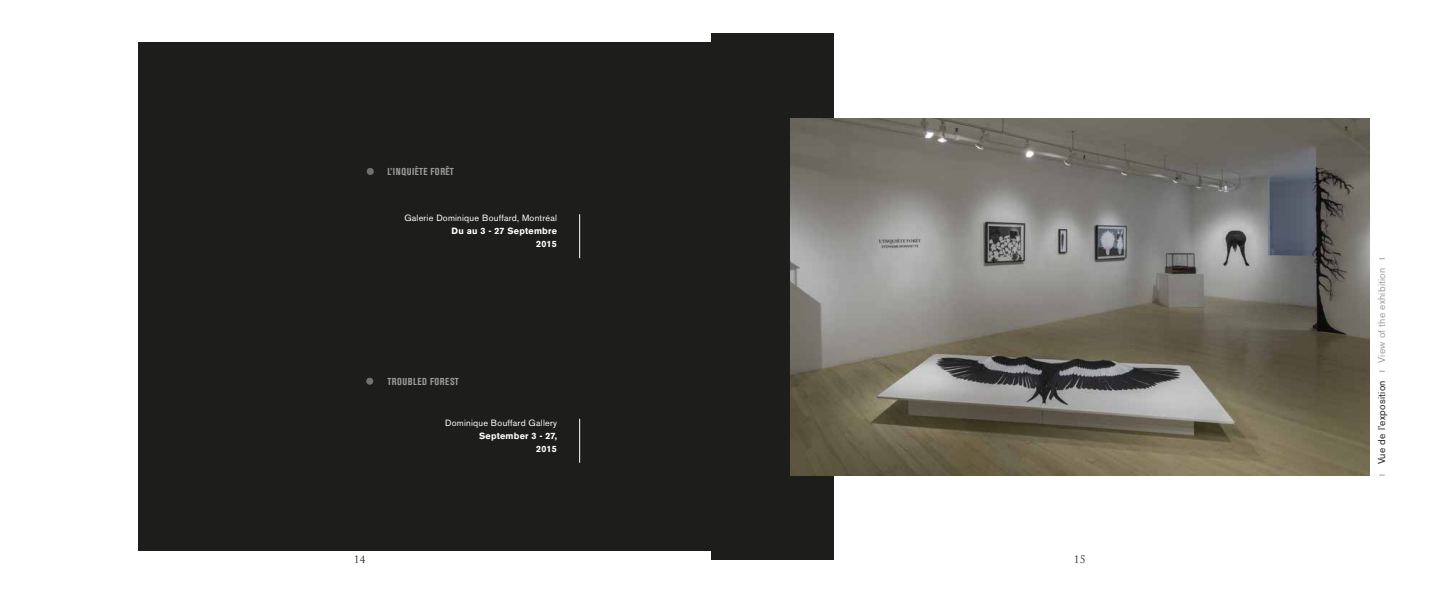
<style>
.page{position:relative;width:1440px;height:594px;background:#fff}
.page>*{position:absolute;margin:0;border:0;box-sizing:border-box;transform-origin:0 0}
.t1{font:700 condensed 10px "Akzidenz Grotesk BE";letter-spacing:.06em;color:#9d9d9d}
.t2{font:10px "Akzidenz Grotesk BE";letter-spacing:.025em;color:#9d9d9d}
.t3{font:10px "Akzidenz Grotesk BE";letter-spacing:.025em;color:#1d1d1b}
.t4{font:10px "Trajan Pro";color:#1d1d1b}
.t5{font:9px "Akzidenz Grotesk BE";letter-spacing:.025em;color:#fff}
.t6{font:700 9px/13px "Akzidenz Grotesk BE";letter-spacing:.025em;color:#fff;text-align:right}
</style>
<div class="page">
<div style="left:138px;top:43px;width:591px;height:508px;background:#1d1d1b"></div>
<div style="left:367px;top:168px;width:7px;height:7px;background:#70706f;border-radius:50%"></div>
<div style="left:366px;top:378px;width:7px;height:7px;background:#70706f;border-radius:50%"></div>
<hr style="left:579px;top:214px;width:1px;height:44px;background:#fff">
<hr style="left:579px;top:419px;width:1px;height:44px;background:#fff">
<div style="left:711px;top:34px;width:123px;height:526px;background:#1d1d1b"></div>
<img style="left:790px;top:119px;width:580px;height:356px">
<p class="t1" style="left:387px;top:166px;width:68px">L’INQUIÈTE FORÊT</p>
<p class="t5" style="left:404px;top:212px;width:154px">Galerie Dominique Bouffard, Montréal</p>
<p class="t6" style="left:452px;top:224px;width:107px">Du au 3 - 27 Septembre<br>2015</p>
<p class="t1" style="left:387px;top:376px;width:73px">TROUBLED FOREST</p>
<p class="t5" style="left:445px;top:417px;width:113px">Dominique Bouffard Gallery</p>
<p class="t6" style="left:479px;top:429px;width:79px">September 3 - 27,<br>2015</p>
<p class="t4" style="left:354px;top:553px;width:13px">14</p>
<p class="t4" style="left:1074px;top:553px;width:13px">15</p>
<p class="t2" style="left:1376px;top:363px;width:96px;rotate:-90deg">View of the exhibition</p>
<p class="t3" style="left:1376px;top:464px;width:85px;rotate:-90deg">Vue de l’exposition</p>
</div>
